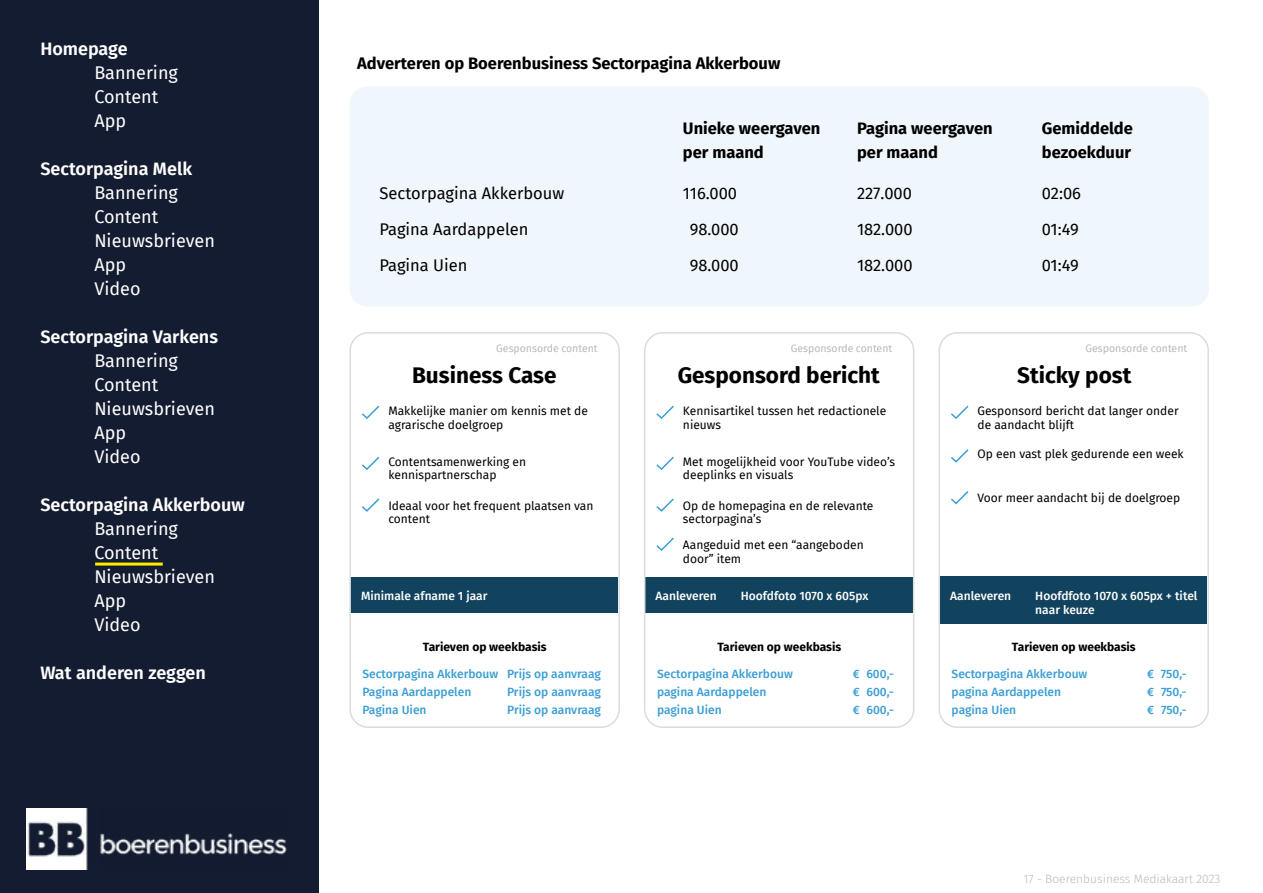
<style>
.page{position:relative;width:1263px;height:893px;background:#fff}
.page>*{position:absolute;margin:0;border:0;box-sizing:border-box;transform-origin:0 0}
.t1{font:700 22.5px "Fira Sans";color:#000}
.t2{font:18px/24px "Fira Sans";color:#fff}
.t3{font:600 18px "Fira Sans";color:#fff}
.t4{font:700 16.5px/24px "Fira Sans";color:#000}
.t5{font:16.5px/36px "Fira Sans";color:#000}
.t6{font:16.5px/36px "Fira Sans";letter-spacing:-.02em;color:#000}
.t7{font:12px/13.5px "Fira Sans";color:#000}
.t8{font:500 12px/18px "Fira Sans";color:#3b9ed5}
.t9{font:500 12px/13.5px "Fira Sans";color:#fff}
.t10{font:700 12px "Fira Sans";color:#000}
.t11{font:300 12px "Fira Sans";color:#bababa}
.t12{font:10.5px "Fira Sans";color:#bababa}
</style>
<div class="page">
<div style="left:0;top:0;width:319px;height:893px;background:#141c31"></div>
<img style="left:27px;top:809px;width:260px;height:60px">
<div style="left:349px;top:86px;width:860px;height:221px;background:#eff6fc;border-radius:18px"></div>
<hr style="left:95px;top:563px;width:68px;height:3px;background:#ffed00">
<svg style="left:656px;top:405px;width:18px;height:14px"></svg>
<svg style="left:362px;top:405px;width:18px;height:14px"></svg>
<svg style="left:951px;top:405px;width:18px;height:14px"></svg>
<svg style="left:656px;top:456px;width:18px;height:14px"></svg>
<svg style="left:362px;top:456px;width:18px;height:14px"></svg>
<svg style="left:951px;top:449px;width:18px;height:14px"></svg>
<svg style="left:656px;top:498px;width:18px;height:14px"></svg>
<svg style="left:362px;top:498px;width:18px;height:14px"></svg>
<svg style="left:656px;top:537px;width:18px;height:14px"></svg>
<svg style="left:951px;top:491px;width:18px;height:14px"></svg>
<div style="left:645px;top:577px;width:268px;height:35px;background:#11435e"></div>
<div style="left:350px;top:577px;width:268px;height:35px;background:#11435e"></div>
<div style="left:939px;top:577px;width:268px;height:47px;background:#11435e"></div>
<div style="left:644px;top:332px;width:270px;height:396px;border:2px solid #dcdcdc;border-radius:18px"></div>
<div style="left:349px;top:332px;width:271px;height:396px;border:2px solid #dcdcdc;border-radius:18px"></div>
<div style="left:938px;top:332px;width:271px;height:396px;border:2px solid #dcdcdc;border-radius:18px"></div>
<h2 class="t3" style="left:40px;top:34px;width:89px">Homepage</h2>
<h2 class="t2" style="left:94px;top:60px;width:85px">Bannering<br>Content<br>App</h2>
<h2 class="t3" style="left:40px;top:154px;width:153px">Sectorpagina Melk</h2>
<h2 class="t2" style="left:94px;top:180px;width:122px">Bannering<br>Content<br>Nieuwsbrieven<br>App<br>Video</h2>
<h2 class="t3" style="left:40px;top:322px;width:179px">Sectorpagina Varkens</h2>
<h2 class="t2" style="left:94px;top:348px;width:122px">Bannering<br>Content<br>Nieuwsbrieven<br>App<br>Video</h2>
<h2 class="t3" style="left:40px;top:490px;width:206px">Sectorpagina Akkerbouw</h2>
<h2 class="t2" style="left:94px;top:516px;width:122px">Bannering<br>Content<br>Nieuwsbrieven<br>App<br>Video</h2>
<h2 class="t3" style="left:40px;top:658px;width:167px">Wat anderen zeggen</h2>
<h3 class="t4" style="left:357px;top:51px;width:425px">Adverteren op Boerenbusiness Sectorpagina Akkerbouw</h3>
<h3 class="t4" style="left:683px;top:115px;width:139px">Unieke weergaven per maand</h3>
<h3 class="t4" style="left:857px;top:115px;width:137px">Pagina weergaven per maand</h3>
<h3 class="t4" style="left:1042px;top:115px;width:93px">Gemiddelde bezoekduur</h3>
<h3 class="t5" style="left:379px;top:174px;width:186px">Sectorpagina Akkerbouw<br>Pagina Aardappelen<br>Pagina Uien</h3>
<h3 class="t5" style="left:683px;top:174px;width:57px;text-align:center">116.000<br>98.000<br>98.000</h3>
<h3 class="t5" style="left:857px;top:174px;width:57px;text-align:justify">227.000<br>182.000<br>182.000</h3>
<h3 class="t6" style="left:1042px;top:174px;width:41px">02:06<br>01:49<br>01:49</h3>
<p class="t12" style="left:496px;top:340px;width:103px">Gesponsorde content</p>
<p class="t12" style="left:791px;top:340px;width:103px">Gesponsorde content</p>
<p class="t12" style="left:1085px;top:340px;width:103px">Gesponsorde content</p>
<h1 class="t1" style="left:412px;top:356px;width:146px">Business Case</h1>
<h1 class="t1" style="left:678px;top:356px;width:204px">Gesponsord bericht</h1>
<h1 class="t1" style="left:1017px;top:356px;width:116px">Sticky post</h1>
<p class="t7" style="left:683px;top:404px;width:205px">Kennisartikel tussen het redactionele nieuws</p>
<p class="t7" style="left:388px;top:404px;width:201px">Makkelijke manier om kennis met de agrarische doelgroep</p>
<p class="t7" style="left:977px;top:404px;width:203px">Gesponsord bericht dat langer onder de aandacht blijft</p>
<p class="t7" style="left:683px;top:454px;width:214px">Met mogelijkheid voor YouTube video’s deeplinks en visuals</p>
<p class="t7" style="left:977px;top:447px;width:208px">Op een vast plek gedurende een week</p>
<p class="t7" style="left:388px;top:454px;width:139px">Contentsamenwerking en kennispartnerschap</p>
<p class="t7" style="left:388px;top:499px;width:207px">Ideaal voor het frequent plaatsen van content</p>
<p class="t7" style="left:683px;top:499px;width:192px">Op de homepagina en de relevante sectorpagina’s</p>
<p class="t7" style="left:683px;top:538px;width:182px">Aangeduid met een “aangeboden door” item</p>
<p class="t7" style="left:977px;top:491px;width:204px">Voor meer aandacht bij de doelgroep</p>
<p class="t9" style="left:361px;top:589px;width:128px">Minimale afname 1 jaar</p>
<p class="t9" style="left:656px;top:589px;width:63px">Aanleveren</p>
<p class="t9" style="left:741px;top:589px;width:129px">Hoofdfoto 1070 x 605px</p>
<p class="t9" style="left:950px;top:589px;width:63px">Aanleveren</p>
<p class="t9" style="left:1035px;top:589px;width:164px">Hoofdfoto 1070 x 605px + titel naar keuze</p>
<p class="t10" style="left:423px;top:637px;width:125px">Tarieven op weekbasis</p>
<p class="t10" style="left:717px;top:637px;width:125px">Tarieven op weekbasis</p>
<p class="t10" style="left:1012px;top:637px;width:125px">Tarieven op weekbasis</p>
<p class="t8" style="left:362px;top:664px;width:240px">Sectorpagina Akkerbouw Prijs op aanvraag<br>Pagina Aardappelen</p>
<p class="t8" style="left:507px;top:682px;width:95px">Prijs op aanvraag</p>
<p class="t8" style="left:362px;top:700px;width:66px">Pagina Uien</p>
<p class="t8" style="left:507px;top:700px;width:95px">Prijs op aanvraag</p>
<p class="t8" style="left:657px;top:664px;width:137px">Sectorpagina Akkerbouw</p>
<p class="t8" style="left:853px;top:664px;width:43px">€ 600,-</p>
<p class="t8" style="left:657px;top:682px;width:111px">pagina Aardappelen</p>
<p class="t8" style="left:853px;top:682px;width:43px">€ 600,-</p>
<p class="t8" style="left:657px;top:700px;width:66px">pagina Uien</p>
<p class="t8" style="left:853px;top:700px;width:43px">€ 600,-</p>
<p class="t8" style="left:952px;top:664px;width:137px">Sectorpagina Akkerbouw</p>
<p class="t8" style="left:1147px;top:664px;width:41px">€ 750,-</p>
<p class="t8" style="left:952px;top:682px;width:111px">pagina Aardappelen</p>
<p class="t8" style="left:1147px;top:682px;width:41px">€ 750,-</p>
<p class="t8" style="left:952px;top:700px;width:66px">pagina Uien</p>
<p class="t8" style="left:1147px;top:700px;width:41px">€ 750,-</p>
<p class="t11" style="left:1023px;top:871px;width:198px">17 - Boerenbusiness Mediakaart 2023</p>
</div>
